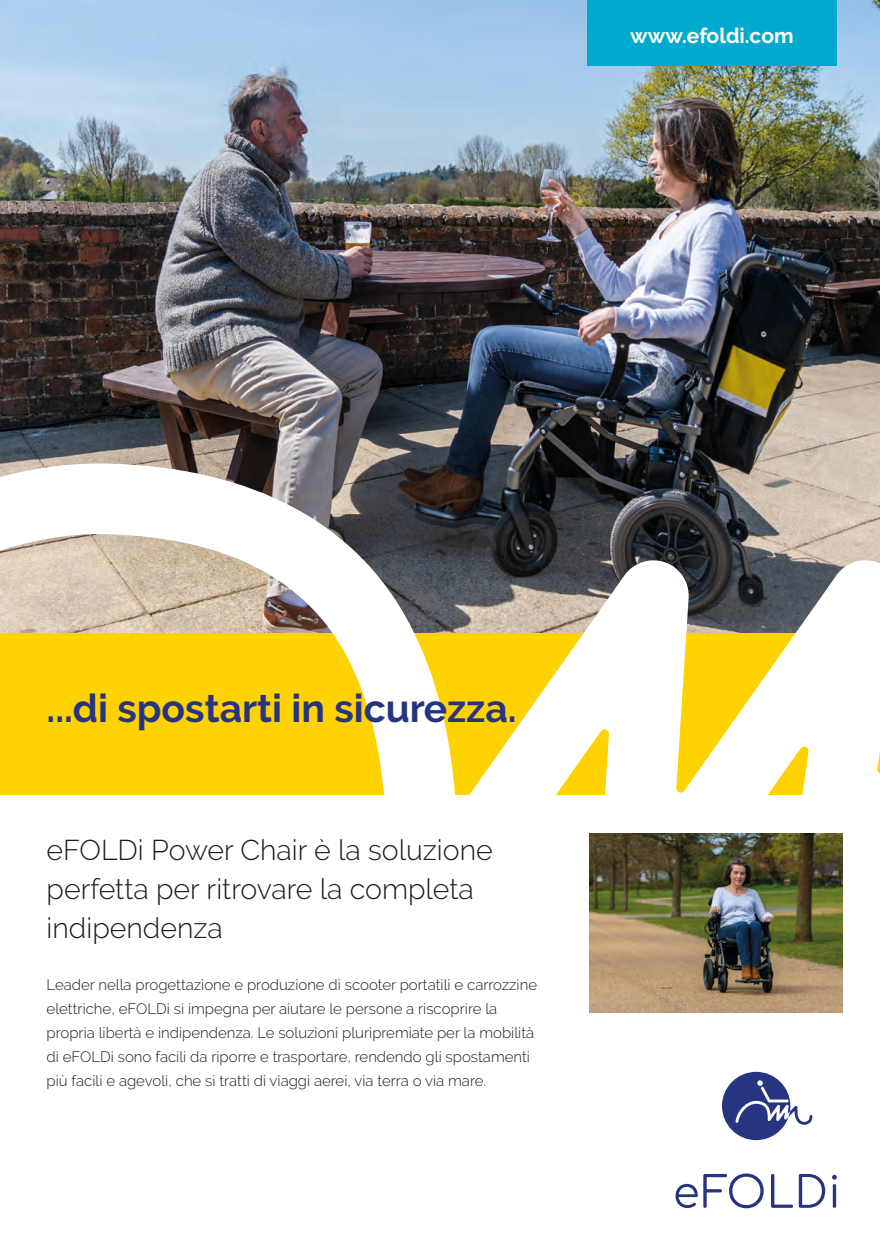
<style>
.page{position:relative;width:880px;height:1260px;background:#fff}
.page>*{position:absolute;margin:0;border:0;box-sizing:border-box;transform-origin:0 0}
.t1{font:700 39px "Raleway";color:#273580}
.t2{font:300 28.5px/39px "Raleway";color:#1d1d1b}
.t3{font:700 21px "Raleway";color:#fff}
.t4{font:300 15px/24px "Raleway";color:#1d1d1b}
</style>
<div class="page">
<img style="left:0;top:0;width:879px;height:459px">
<svg style="left:722px;top:1071px;width:90px;height:69px"></svg>
<svg style="left:675px;top:1183px;width:22px;height:24px"></svg>
<svg style="left:703px;top:1173px;width:60px;height:35px"></svg>
<svg style="left:771px;top:1174px;width:21px;height:33px"></svg>
<svg style="left:798px;top:1173px;width:26px;height:34px"></svg>
<svg style="left:832px;top:1174px;width:4px;height:33px"></svg>
<svg style="left:0;top:459px;width:879px;height:542px"></svg>
<div style="left:587px;top:0;width:249px;height:66px;background:#00aace"></div>
<img style="left:589px;top:833px;width:252px;height:179px">
<p class="t3" style="left:630px;top:24px;width:165px">www.efoldi.com</p>
<p class="t1" style="left:47px;top:686px;width:471px">...di spostarti in sicurezza.</p>
<p class="t2" style="left:47px;top:830px;width:447px">eFOLDi Power Chair è la soluzione perfetta per ritrovare la completa indipendenza</p>
<p class="t4" style="left:47px;top:972px;width:492px">Leader nella progettazione e produzione di scooter portatili e carrozzine elettriche, eFOLDi si impegna per aiutare le persone a riscoprire la propria libertà e indipendenza. Le soluzioni pluripremiate per la mobilità di eFOLDi sono facili da riporre e trasportare, rendendo gli spostamenti più facili e agevoli, che si tratti di viaggi aerei, via terra o via mare.</p>
</div>
